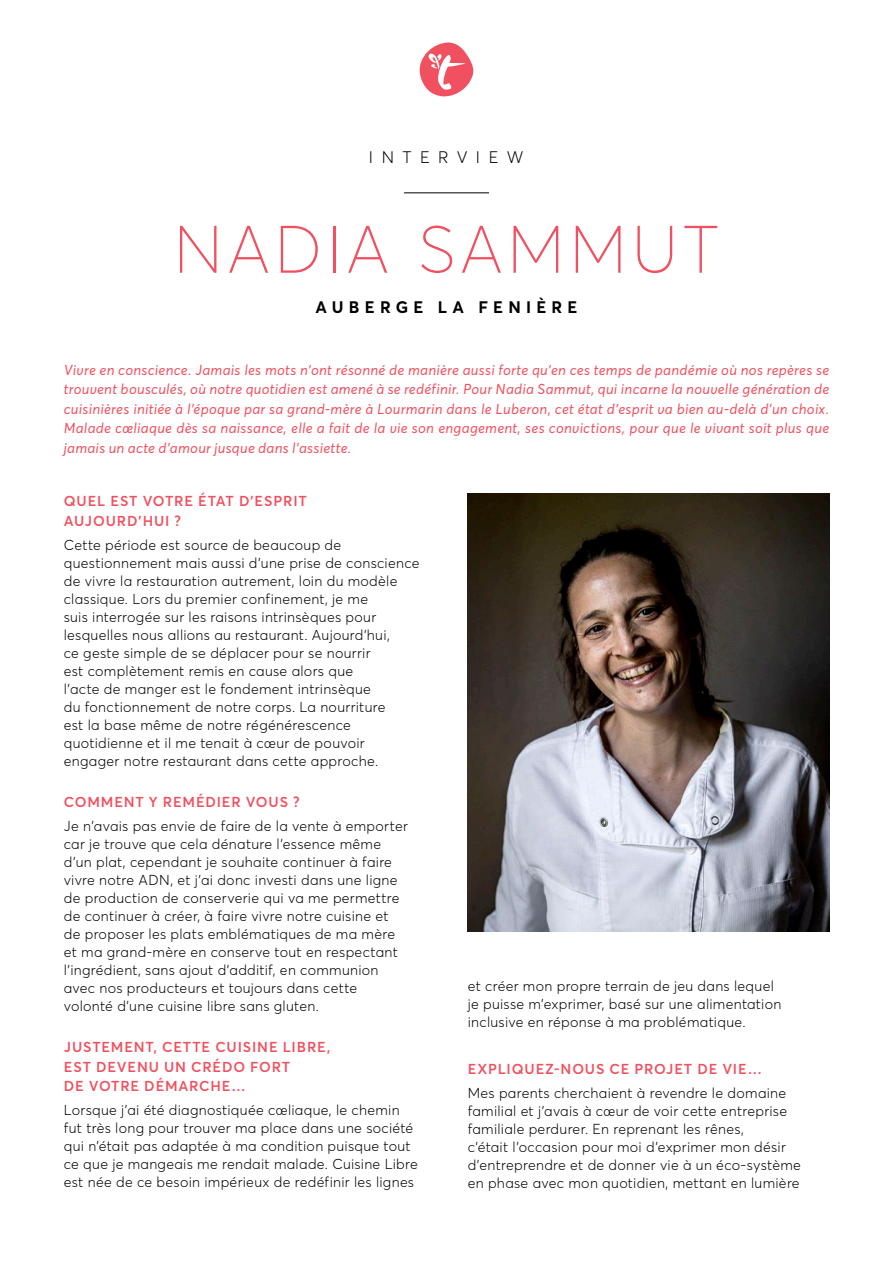
<style>
.page{position:relative;width:893px;height:1263px;background:#fff}
.page>*{position:absolute;margin:0;border:0;box-sizing:border-box;transform-origin:0 0}
.t1{font:100 66px "Averta";letter-spacing:.075em;color:#f0505f}
.t2{font:700 16.5px "Averta";letter-spacing:.315em;color:#000}
.t3{font:300 16.5px "Averta";letter-spacing:.51em;color:#000}
.t4{font:300 14.25px/18px "Averta";letter-spacing:.02em;color:#000}
.t5{font:italic 14.25px/19.5px "Averta";letter-spacing:.02em;color:#f0505f;text-align:justify}
.t6{font:600 14.25px/19.5px "Averta";letter-spacing:.055em;color:#f0505f}
</style>
<div class="page">
<hr style="left:404px;top:192px;width:85px;height:1px;background:#000">
<svg style="left:419px;top:42px;width:54px;height:55px"></svg>
<img style="left:468px;top:493px;width:361px;height:438px">
<p class="t3" style="left:369px;top:147px;width:156px">INTERVIEW</p>
<h1 class="t1" style="left:174px;top:209px;width:546px">NADIA SAMMUT</h1>
<p class="t2" style="left:315px;top:296px;width:263px">AUBERGE LA FENIÈRE</p>
<p class="t5" style="left:64px;top:361px;width:767px">Vivre en conscience. Jamais les mots n’ont résonné de manière aussi forte qu’en ces temps de pandémie où nos repères se trouvent bousculés, où notre quotidien est amené à se redéfinir. Pour Nadia Sammut, qui incarne la nouvelle génération de cuisinières initiée à l’époque par sa grand-mère à Lourmarin dans le Luberon, cet état d’esprit va bien au-delà d’un choix.<br>Malade cœliaque dès sa naissance, elle a fait de la vie son engagement, ses convictions, pour que le vivant soit plus que jamais un acte d’amour jusque dans l’assiette.</p>
<p class="t6" style="left:64px;top:491px;width:244px">QUEL EST VOTRE ÉTAT D’ESPRIT<br>AUJOURD’HUI ?</p>
<p class="t4" style="left:64px;top:536px;width:357px">Cette période est source de beaucoup de questionnement mais aussi d’une prise de conscience de vivre la restauration autrement, loin du modèle classique. Lors du premier confinement, je me<br>suis interrogée sur les raisons intrinsèques pour lesquelles nous allions au restaurant. Aujourd’hui,<br>ce geste simple de se déplacer pour se nourrir<br>est complètement remis en cause alors que<br>l’acte de manger est le fondement intrinsèque<br>du fonctionnement de notre corps. La nourriture<br>est la base même de notre régénérescence quotidienne et il me tenait à cœur de pouvoir engager notre restaurant dans cette approche.</p>
<p class="t6" style="left:64px;top:792px;width:237px">COMMENT Y REMÉDIER VOUS ?</p>
<p class="t4" style="left:64px;top:817px;width:346px">Je n’avais pas envie de faire de la vente à emporter car je trouve que cela dénature l’essence même d’un plat, cependant je souhaite continuer à faire vivre notre ADN, et j’ai donc investi dans une ligne de production de conserverie qui va me permettre de continuer à créer, à faire vivre notre cuisine et de proposer les plats emblématiques de ma mère et ma grand-mère en conserve tout en respectant l’ingrédient, sans ajout d’additif, en communion avec nos producteurs et toujours dans cette volonté d’une cuisine libre sans gluten.</p>
<p class="t6" style="left:64px;top:1037px;width:268px">JUSTEMENT, CETTE CUISINE LIBRE,<br>EST DEVENU UN CRÉDO FORT<br>DE VOTRE DÉMARCHE…</p>
<p class="t4" style="left:64px;top:1101px;width:356px">Lorsque j’ai été diagnostiquée cœliaque, le chemin fut très long pour trouver ma place dans une société qui n’était pas adaptée à ma condition puisque tout ce que je mangeais me rendait malade. Cuisine Libre est née de ce besoin impérieux de redéfinir les lignes</p>
<p class="t4" style="left:468px;top:977px;width:315px">et créer mon propre terrain de jeu dans lequel je puisse m’exprimer, basé sur une alimentation inclusive en réponse à ma problématique.</p>
<p class="t6" style="left:468px;top:1059px;width:296px">EXPLIQUEZ-NOUS CE PROJET DE VIE…</p>
<p class="t4" style="left:468px;top:1084px;width:335px">Mes parents cherchaient à revendre le domaine familial et j’avais à cœur de voir cette entreprise familiale perdurer. En reprenant les rênes,<br>c’était l’occasion pour moi d’exprimer mon désir d’entreprendre et de donner vie à un éco-système en phase avec mon quotidien, mettant en lumière</p>
</div>
